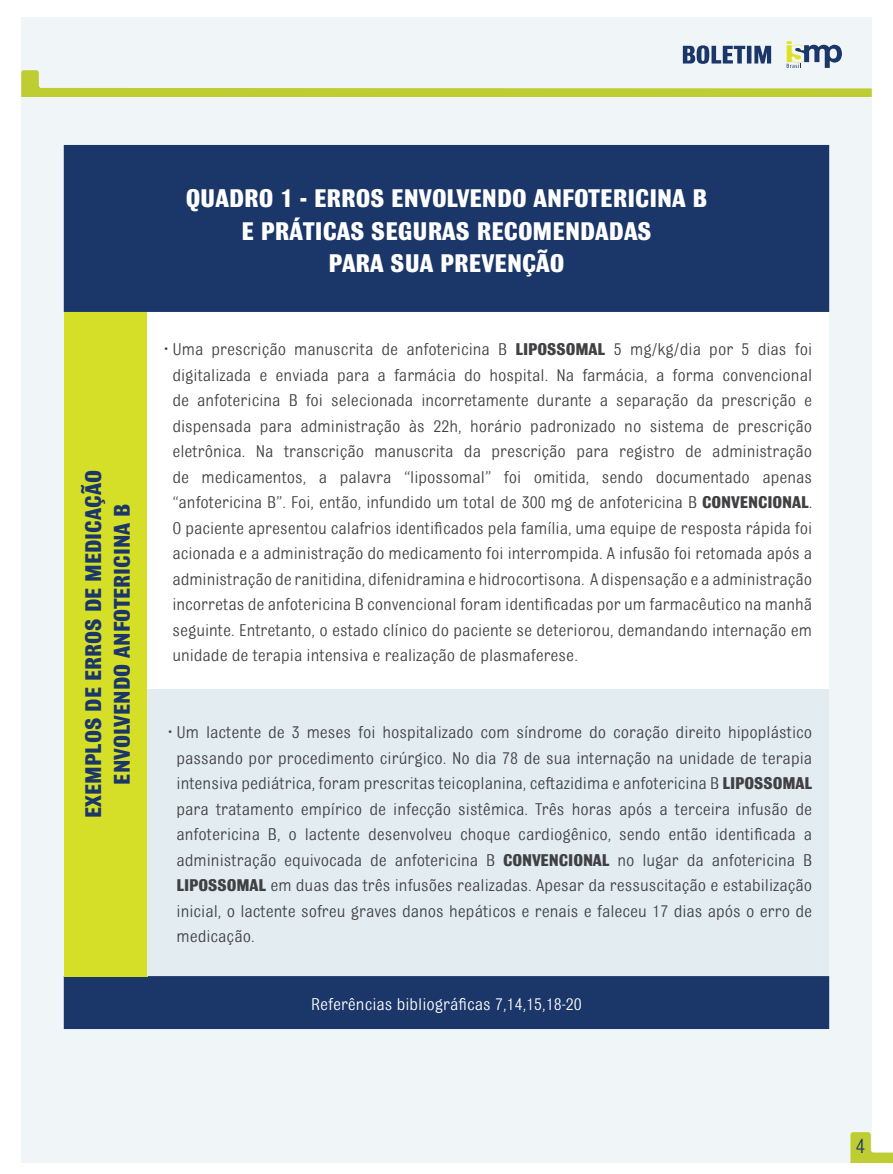
<style>
.page{position:relative;width:893px;height:1174px;background:#fff}
.page>*{position:absolute;margin:0;border:0;box-sizing:border-box;transform-origin:0 0}
.SUBTITULO_QUADROS{font:700 27px/32.4px "Bulldog";color:#fff;text-align:center}
.SUBTITULO_QUADROS-2{font:700 24px/28.8px "Bulldog";color:#1b3668;text-align:center}
.t1{font:21.6px "Bulldog";color:#1b3668}
.t2{font:18px/25.5px "Bulldog";color:#414042;text-align:justify}
.t3{font:18px "Bulldog";color:#fff}
.s1{font-weight:700}
</style>
<div class="page">
<div style="left:21px;top:18px;width:851px;height:1145px;background:#f0f5f8"></div>
<svg style="left:21px;top:41px;width:851px;height:56px"></svg>
<svg style="left:850px;top:1132px;width:43px;height:31px"></svg>
<div style="left:64px;top:145px;width:765px;height:884px;background:#1b3668"></div>
<div style="left:64px;top:312px;width:83px;height:664px;background:#d6df28"></div>
<div style="left:147px;top:312px;width:682px;height:377px;background:#fff"></div>
<div style="left:147px;top:689px;width:682px;height:287px;background:#e2ecf1"></div>
<p class="SUBTITULO_QUADROS-2" style="left:79px;top:817px;width:349px;rotate:-90deg">EXEMPLOS DE ERROS DE MEDICAÇÃO<br>ENVOLVENDO ANFOTERICINA B</p>
<p class="SUBTITULO_QUADROS" style="left:186px;top:182px;width:523px">QUADRO 1 - ERROS ENVOLVENDO ANFOTERICINA B<br>E PRÁTICAS SEGURAS RECOMENDADAS<br>PARA SUA PREVENÇÃO</p>
<p class="t2" style="left:172px;top:336px;width:641px;text-indent:-8px"><span class="s1">•</span> Uma prescrição manuscrita de anfotericina B <span class="s1">LIPOSSOMAL</span> 5 mg/kg/dia por 5 dias foi digitalizada e enviada para a farmácia do hospital. Na farmácia, a forma convencional de anfotericina B foi selecionada incorretamente durante a separação da prescrição e dispensada para administração às 22h, horário padronizado no sistema de prescrição eletrônica. Na transcrição manuscrita da prescrição para registro de administração de medicamentos, a palavra “lipossomal” foi omitida, sendo documentado apenas “anfotericina B”. Foi, então, infundido um total de 300 mg de anfotericina B <span class="s1">CONVENCIONAL</span>.<br>O paciente apresentou calafrios identificados pela família, uma equipe de resposta rápida foi acionada e a administração do medicamento foi interrompida. A infusão foi retomada após a administração de ranitidina, difenidramina e hidrocortisona. A dispensação e a administração incorretas de anfotericina B convencional foram identificadas por um farmacêutico na manhã seguinte. Entretanto, o estado clínico do paciente se deteriorou, demandando internação em unidade de terapia intensiva e realização de plasmaferese.</p>
<p class="t2" style="left:177px;top:719px;width:637px;text-indent:-8px"><span class="s1">•</span> Um lactente de 3 meses foi hospitalizado com síndrome do coração direito hipoplástico passando por procedimento cirúrgico. No dia 78 de sua internação na unidade de terapia intensiva pediátrica, foram prescritas teicoplanina, ceftazidima e anfotericina B <span class="s1">LIPOSSOMAL </span>para tratamento empírico de infecção sistêmica. Três horas após a terceira infusão de anfotericina B, o lactente desenvolveu choque cardiogênico, sendo então identificada a administração equivocada de anfotericina B <span class="s1">CONVENCIONAL</span> no lugar da anfotericina B <span class="s1">LIPOSSOMAL</span> em duas das três infusões realizadas. Apesar da ressuscitação e estabilização inicial, o lactente sofreu graves danos hepáticos e renais e faleceu 17 dias após o erro de medicação.</p>
<p class="t3" style="left:311px;top:995px;width:272px">Referências bibliográficas 7,14,15,18-20</p>
<p class="t1" style="left:856px;top:1135px;width:11px">4</p>
</div>
